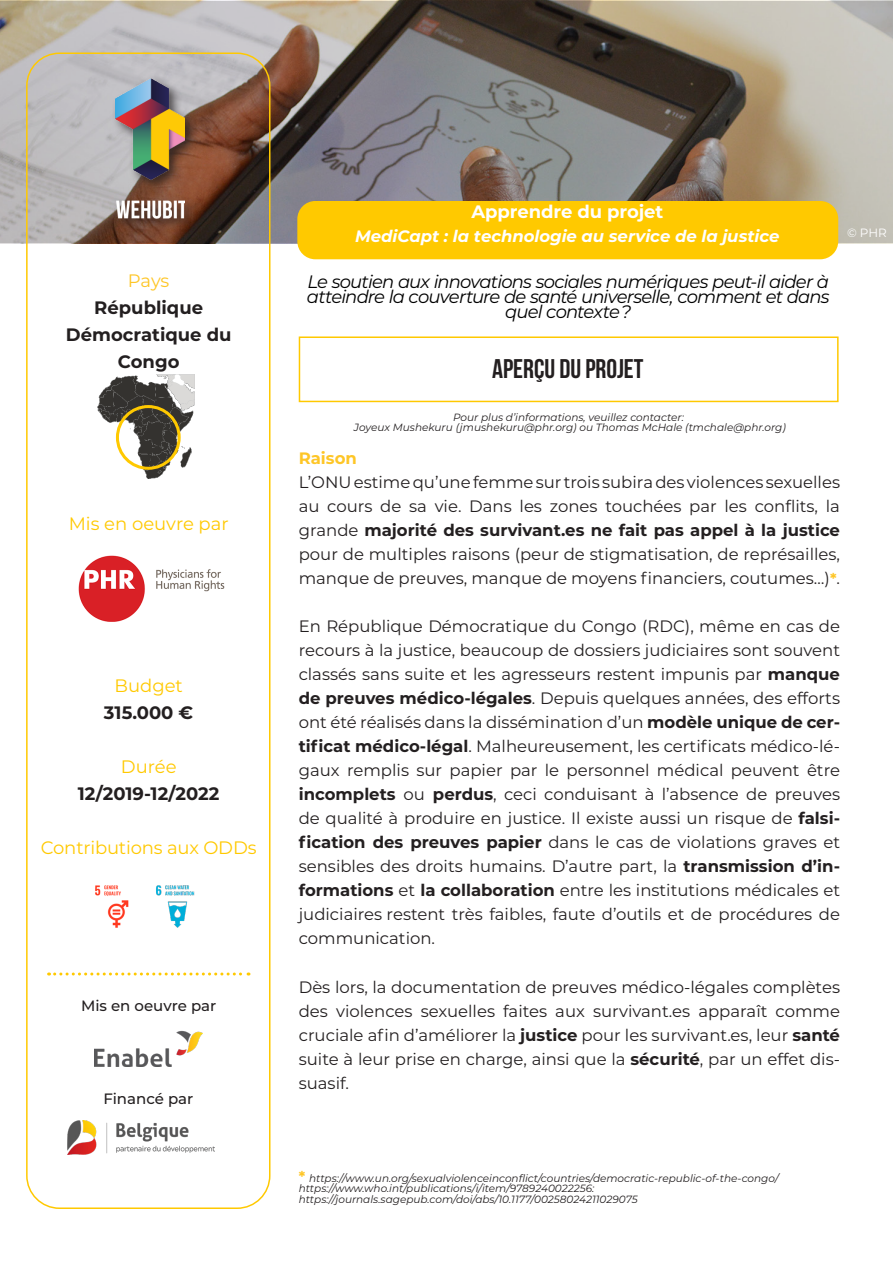
<style>
.page{position:relative;width:893px;height:1263px;background:#fff}
.page>*{position:absolute;margin:0;border:0;box-sizing:border-box;transform-origin:0 0}
.t1{font:27px "Bebas Neue";color:#231f20}
.t2{font:italic 18px/15px "Montserrat";letter-spacing:-.045em;color:#000001;text-align:center}
.t3{font:700 18px/27px "Montserrat";color:#231f20;text-align:center}
.t4{font:18px "Montserrat";letter-spacing:-.01em;color:#ffc900}
.t5{font:700 18px "Montserrat";letter-spacing:-.005em;color:#fff}
.t6{font:18px "Montserrat";color:#fec627}
.t7{font:16.5px/24px "Montserrat";color:#231f20;text-align:justify}
.t8{font:italic 700 16.5px "Montserrat";letter-spacing:-.005em;color:#fff}
.t9{font:700 16.5px "Montserrat";color:#fec627}
.t10{font:500 15px "Montserrat";color:#231f20}
.t11{font:12px "Montserrat";color:#fff}
.t12{font:italic 10.5px "Montserrat";color:#231f20}
.s1{font-weight:700}
.s2{font-weight:700;font-size:15px;color:#fec627}
.s3{font-weight:700;font-style:normal;font-size:15px;color:#fec627}
</style>
<div class="page">
<svg style="left:0;top:1px;width:893px;height:241px"></svg>
<div style="left:112px;top:75px;width:87px;height:157px;background:#231f20;opacity:.75"></div>
<img style="left:116px;top:79px;width:69px;height:140px">
<div style="left:299px;top:336px;width:540px;height:66px;background:#fff;border:2px solid #ffc900"></div>
<div style="left:297px;top:201px;width:541px;height:58px;background:#ffc900;border-radius:18px"></div>
<div style="left:26px;top:53px;width:244px;height:1156px;border:2px solid #ffc900;border-radius:33px"></div>
<svg style="left:49px;top:972px;width:200px;height:3px"></svg>
<img style="left:68px;top:1120px;width:147px;height:34px">
<img style="left:95px;top:1030px;width:107px;height:37px">
<img style="left:95px;top:885px;width:34px;height:43px">
<img style="left:156px;top:885px;width:39px;height:43px">
<img style="left:98px;top:375px;width:96px;height:103px">
<div style="left:116px;top:405px;width:65px;height:65px;border:3px solid #ffc900;border-radius:50%"></div>
<img style="left:79px;top:555px;width:146px;height:67px">
<p class="t6" style="left:128px;top:269px;width:43px">Pays</p>
<p class="t3" style="left:94px;top:294px;width:110px">République</p>
<p class="t3" style="left:66px;top:321px;width:167px">Démocratique du<br>Congo</p>
<p class="t4" style="left:69px;top:512px;width:161px">Mis en oeuvre par</p>
<p class="t4" style="left:114px;top:674px;width:70px">Budget</p>
<p class="t3" style="left:104px;top:699px;width:91px">315.000 €</p>
<p class="t4" style="left:121px;top:755px;width:57px">Durée</p>
<p class="t3" style="left:78px;top:780px;width:143px">12/2019-12/2022</p>
<p class="t4" style="left:41px;top:836px;width:217px">Contributions aux ODDs</p>
<p class="t10" style="left:81px;top:995px;width:137px">Mis en oeuvre par</p>
<p class="t10" style="left:103px;top:1088px;width:91px">Financé par</p>
<p class="t5" style="left:471px;top:199px;width:193px">Apprendre du projet</p>
<p class="t8" style="left:355px;top:225px;width:426px">MediCapt : la technologie au service de la justice</p>
<p class="t2" style="left:307px;top:273px;width:524px">Le soutien aux innovations sociales numériques peut-il aider à atteindre la couverture de santé universelle, comment et dans quel contexte ?</p>
<p class="t11" style="left:847px;top:224px;width:41px">© PHR</p>
<p class="t1" style="left:492px;top:354px;width:153px">APERÇU DU PROJET</p>
<p class="t12" style="left:453px;top:410px;width:232px">Pour plus d’informations, veuillez contacter:</p>
<p class="t12" style="left:354px;top:420px;width:434px">Joyeux Mushekuru (jmushekuru@phr.org) ou Thomas McHale (tmchale@phr.org)</p>
<p class="t9" style="left:299px;top:447px;width:60px">Raison</p>
<p class="t7" style="left:299px;top:470px;width:543px">L’ONU estime qu’une femme sur trois subira des violences sexuelles au cours de sa vie. Dans les zones touchées par les conflits, la grande <span class="s1">majorité des survivant.es ne fait pas appel à la justice </span>pour de multiples raisons (peur de stigmatisation, de représailles, manque de preuves, manque de moyens financiers, coutumes…)<span class="s2">*</span>.</p>
<p class="t7" style="left:299px;top:614px;width:543px">En République Démocratique du Congo (RDC), même en cas de recours à la justice, beaucoup de dossiers judiciaires sont souvent classés sans suite et les agresseurs restent impunis par <span class="s1">manque de preuves médico-légales</span>. Depuis quelques années, des efforts ont été réalisés dans la dissémination d’un <span class="s1">modèle unique de cer&shy;tificat médico-légal</span>. Malheureusement, les certificats médico-lé&shy;gaux remplis sur papier par le personnel médical peuvent être <span class="s1">incomplets</span> ou <span class="s1">perdus</span>, ceci conduisant à l’absence de preuves de qualité à produire en justice. Il existe aussi un risque de <span class="s1">falsi&shy;fication des preuves papier</span> dans le cas de violations graves et sensibles des droits humains. D’autre part, la <span class="s1">transmission d’in&shy;formations</span> et <span class="s1">la collaboration</span> entre les institutions médicales et judiciaires restent très faibles, faute d’outils et de procédures de communication.</p>
<p class="t7" style="left:299px;top:974px;width:543px">Dès lors, la documentation de preuves médico-légales complètes des violences sexuelles faites aux survivant.es apparaît comme cruciale afin d’améliorer la <span class="s1">justice</span> pour les survivant.es, leur <span class="s1">santé </span>suite à leur prise en charge, ainsi que la <span class="s1">sécurité</span>, par un effet dis&shy;suasif.</p>
<p class="t12" style="left:299px;top:1170px;width:481px"><span class="s3">*</span> https://www.un.org/sexualviolenceinconflict/countries/democratic-republic-of-the-congo/</p>
<p class="t12" style="left:299px;top:1181px;width:297px">https://www.who.int/publications/i/item/9789240022256:</p>
<p class="t12" style="left:299px;top:1191px;width:340px">https://journals.sagepub.com/doi/abs/10.1177/00258024211029075</p>
</div>
